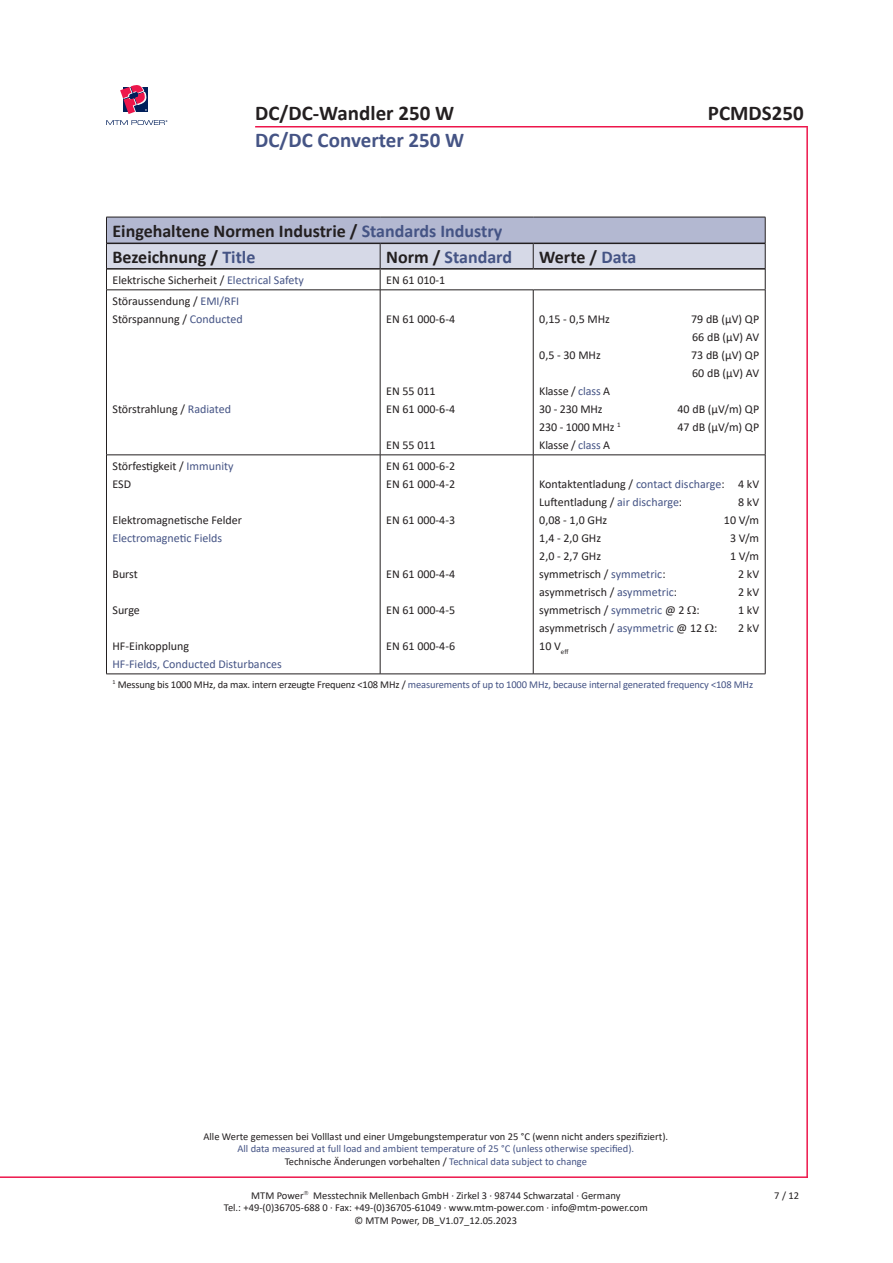
<style>
.page{position:relative;width:893px;height:1263px;background:#fff}
.page>*{position:absolute;margin:0;border:0;box-sizing:border-box;transform-origin:0 0}
.t1{font:700 21px "Calibri";color:#231f20}
.t2{font:700 21px "Calibri";color:#455485}
.t3{font:700 18px "Calibri";color:#231f20}
.t4{font:700 18px "Calibri";color:#455485}
.t5{font:12px/18px "Calibri";color:#231f20}
.t6{font:12px "Calibri";color:#455485}
.t7{font:10.5px/12.6px "Calibri";color:#231f20;text-align:center}
.t8{font:10.5px/12.6px "Calibri";letter-spacing:-.01em;color:#455485;text-align:center}
.s1{color:#455485}
.s2{color:#231f20}
</style>
<div class="page">
<hr style="left:806px;top:127px;width:2px;height:1051px;background:#ed164b">
<hr style="left:0;top:1176px;width:808px;height:2px;background:#ed164b">
<hr style="left:255px;top:126px;width:553px;height:1px;background:#ed164b">
<svg style="left:106px;top:85px;width:61px;height:40px"></svg>
<hr style="left:106px;top:290px;width:274px;height:1px;background:#231f20">
<hr style="left:380px;top:290px;width:153px;height:1px;background:#231f20">
<hr style="left:380px;top:290px;width:1px;height:165px;background:#231f20">
<hr style="left:533px;top:290px;width:232px;height:1px;background:#231f20">
<hr style="left:533px;top:290px;width:1px;height:165px;background:#231f20">
<hr style="left:765px;top:290px;width:1px;height:165px;background:#231f20">
<svg style="left:106px;top:217px;width:660px;height:73px"></svg>
<hr style="left:106px;top:290px;width:1px;height:165px;background:#231f20">
<hr style="left:107px;top:268px;width:273px;height:2px;background:#231f20">
<hr style="left:380px;top:268px;width:153px;height:2px;background:#231f20">
<hr style="left:533px;top:268px;width:232px;height:2px;background:#231f20">
<hr style="left:107px;top:243px;width:273px;height:1px;background:#231f20">
<hr style="left:380px;top:243px;width:153px;height:1px;background:#231f20">
<hr style="left:533px;top:243px;width:232px;height:1px;background:#231f20">
<hr style="left:106px;top:455px;width:274px;height:1px;background:#231f20">
<hr style="left:106px;top:455px;width:1px;height:219px;background:#231f20">
<hr style="left:380px;top:455px;width:153px;height:1px;background:#231f20">
<hr style="left:380px;top:455px;width:1px;height:219px;background:#231f20">
<hr style="left:533px;top:455px;width:232px;height:1px;background:#231f20">
<hr style="left:533px;top:455px;width:1px;height:219px;background:#231f20">
<hr style="left:765px;top:455px;width:1px;height:219px;background:#231f20">
<hr style="left:106px;top:674px;width:274px;height:1px;background:#231f20">
<hr style="left:380px;top:674px;width:153px;height:1px;background:#231f20">
<hr style="left:533px;top:674px;width:232px;height:1px;background:#231f20">
<p class="t1" style="left:255px;top:98px;width:201px">DC/DC-Wandler 250 W</p>
<p class="t1" style="left:708px;top:98px;width:97px">PCMDS250</p>
<p class="t2" style="left:255px;top:125px;width:211px">DC/DC Converter 250 W</p>
<p class="t3" style="left:112px;top:218px;width:391px">Eingehaltene Normen Industrie / <span class="s1">Standards Industry</span></p>
<p class="t3" style="left:112px;top:244px;width:144px">Bezeichnung / <span class="s1">Title</span></p>
<p class="t4" style="left:386px;top:244px;width:127px"><span class="s2">Norm /</span> Standard</p>
<p class="t3" style="left:539px;top:244px;width:99px">Werte / <span class="s1">Data</span></p>
<p class="t5" style="left:112px;top:271px;width:193px">Elektrische Sicherheit / <span class="s1">Electrical Safety</span></p>
<p class="t5" style="left:386px;top:271px;width:61px">EN 61 010-1</p>
<p class="t5" style="left:112px;top:292px;width:128px">Störaussendung / <span class="s1">EMI/RFI</span></p>
<p class="t5" style="left:112px;top:310px;width:132px">Störspannung / <span class="s1">Conducted</span></p>
<p class="t5" style="left:539px;top:310px;width:72px">0,15 - 0,5 MHz</p>
<p class="t5" style="left:691px;top:310px;width:70px">79 dB (µV) QP</p>
<p class="t5" style="left:692px;top:328px;width:69px">66 dB (µV) AV</p>
<p class="t5" style="left:539px;top:346px;width:63px">0,5 - 30 MHz</p>
<p class="t5" style="left:691px;top:346px;width:70px">73 dB (µV) QP</p>
<p class="t5" style="left:692px;top:364px;width:69px">60 dB (µV) AV</p>
<p class="t5" style="left:539px;top:382px;width:72px">Klasse / <span class="s1">class</span> A</p>
<p class="t5" style="left:539px;top:400px;width:65px">30 - 230 MHz</p>
<p class="t5" style="left:677px;top:400px;width:83px">40 dB (µV/m) QP</p>
<p class="t5" style="left:539px;top:418px;width:83px">230 - 1000 MHz <sup>1</sup></p>
<p class="t5" style="left:677px;top:418px;width:83px">47 dB (µV/m) QP</p>
<p class="t5" style="left:539px;top:436px;width:72px">Klasse / <span class="s1">class</span> A</p>
<p class="t5" style="left:386px;top:310px;width:70px">EN 61 000-6-4</p>
<p class="t5" style="left:386px;top:382px;width:70px">EN 55 011<br>EN 61 000-6-4</p>
<p class="t5" style="left:386px;top:436px;width:51px">EN 55 011</p>
<p class="t5" style="left:112px;top:400px;width:120px">Störstrahlung / <span class="s1">Radiated</span></p>
<p class="t5" style="left:112px;top:457px;width:123px">Störfestigkeit / <span class="s1">Immunity</span></p>
<p class="t5" style="left:112px;top:475px;width:20px">ESD</p>
<p class="t5" style="left:112px;top:511px;width:131px">Elektromagnetische Felder</p>
<p class="t6" style="left:112px;top:529px;width:111px">Electromagnetic Fields</p>
<p class="t5" style="left:112px;top:565px;width:27px">Burst</p>
<p class="t5" style="left:112px;top:601px;width:29px">Surge</p>
<p class="t5" style="left:112px;top:637px;width:78px">HF-Einkopplung</p>
<p class="t6" style="left:112px;top:655px;width:171px">HF-Fields, Conducted Disturbances</p>
<p class="t5" style="left:386px;top:457px;width:70px">EN 61 000-6-2</p>
<p class="t5" style="left:386px;top:475px;width:70px">EN 61 000-4-2</p>
<p class="t5" style="left:386px;top:511px;width:70px">EN 61 000-4-3</p>
<p class="t5" style="left:539px;top:475px;width:221px">Kontaktentladung / <span class="s1">contact discharge</span>: 4 kV</p>
<p class="t5" style="left:539px;top:493px;width:144px">Luftentladung / <span class="s1">air discharge</span>:</p>
<p class="t5" style="left:738px;top:493px;width:23px">8 kV</p>
<p class="t5" style="left:539px;top:511px;width:70px">0,08 - 1,0 GHz</p>
<p class="t5" style="left:724px;top:511px;width:37px">10 V/m</p>
<p class="t5" style="left:539px;top:529px;width:63px">1,4 - 2,0 GHz</p>
<p class="t5" style="left:730px;top:529px;width:31px">3 V/m</p>
<p class="t5" style="left:539px;top:547px;width:63px">2,0 - 2,7 GHz</p>
<p class="t5" style="left:730px;top:547px;width:31px">1 V/m</p>
<p class="t5" style="left:539px;top:565px;width:128px">symmetrisch / <span class="s1">symmetric</span>:</p>
<p class="t5" style="left:738px;top:565px;width:23px">2 kV</p>
<p class="t5" style="left:539px;top:583px;width:139px">asymmetrisch / <span class="s1">asymmetric</span>:</p>
<p class="t5" style="left:738px;top:583px;width:23px">2 kV</p>
<p class="t5" style="left:539px;top:601px;width:162px">symmetrisch / <span class="s1">symmetric</span> @ 2 :</p>
<p class="t5" style="left:738px;top:601px;width:23px">1 kV</p>
<p class="t5" style="left:539px;top:619px;width:180px">asymmetrisch / <span class="s1">asymmetric</span> @ 12 :</p>
<p class="t5" style="left:738px;top:619px;width:23px">2 kV</p>
<p class="t5" style="left:539px;top:637px;width:31px">10 V<sub>eff</sub></p>
<p class="t8" style="left:112px;top:678px;width:642px"><sup>1</sup> <span class="s2">Messung bis 1000 MHz, da max. intern erzeugte Frequenz &lt;108 MHz /</span> measurements of up to 1000 MHz, because internal generated frequency &lt;108 MHz</p>
<p class="t5" style="left:386px;top:565px;width:70px">EN 61 000-4-4</p>
<p class="t5" style="left:386px;top:601px;width:70px">EN 61 000-4-5</p>
<p class="t5" style="left:386px;top:637px;width:70px">EN 61 000-4-6</p>
<p class="t7" style="left:203px;top:1129px;width:466px">Alle Werte gemessen bei Volllast und einer Umgebungstemperatur von 25 °C (wenn nicht anders spezifiziert).</p>
<p class="t8" style="left:237px;top:1142px;width:398px">All data measured at full load and ambient temperature of 25 °C (unless otherwise specified).<br><span class="s2">Technische Änderungen vorbehalten /</span> Technical data subject to change</p>
<p class="t7" style="left:224px;top:1188px;width:426px">MTM Power➔ Messtechnik Mellenbach GmbH · Zirkel 3 · 98744 Schwarzatal · Germany<br>Tel.: +49-(0)36705-688 0 · Fax: +49-(0)36705-61049 · www.mtm-power.com · info@mtm-power.com © MTM Power, DB_V1.07_12.05.2023</p>
<p class="t7" style="left:774px;top:1188px;width:26px">7 / 12</p>
</div>
